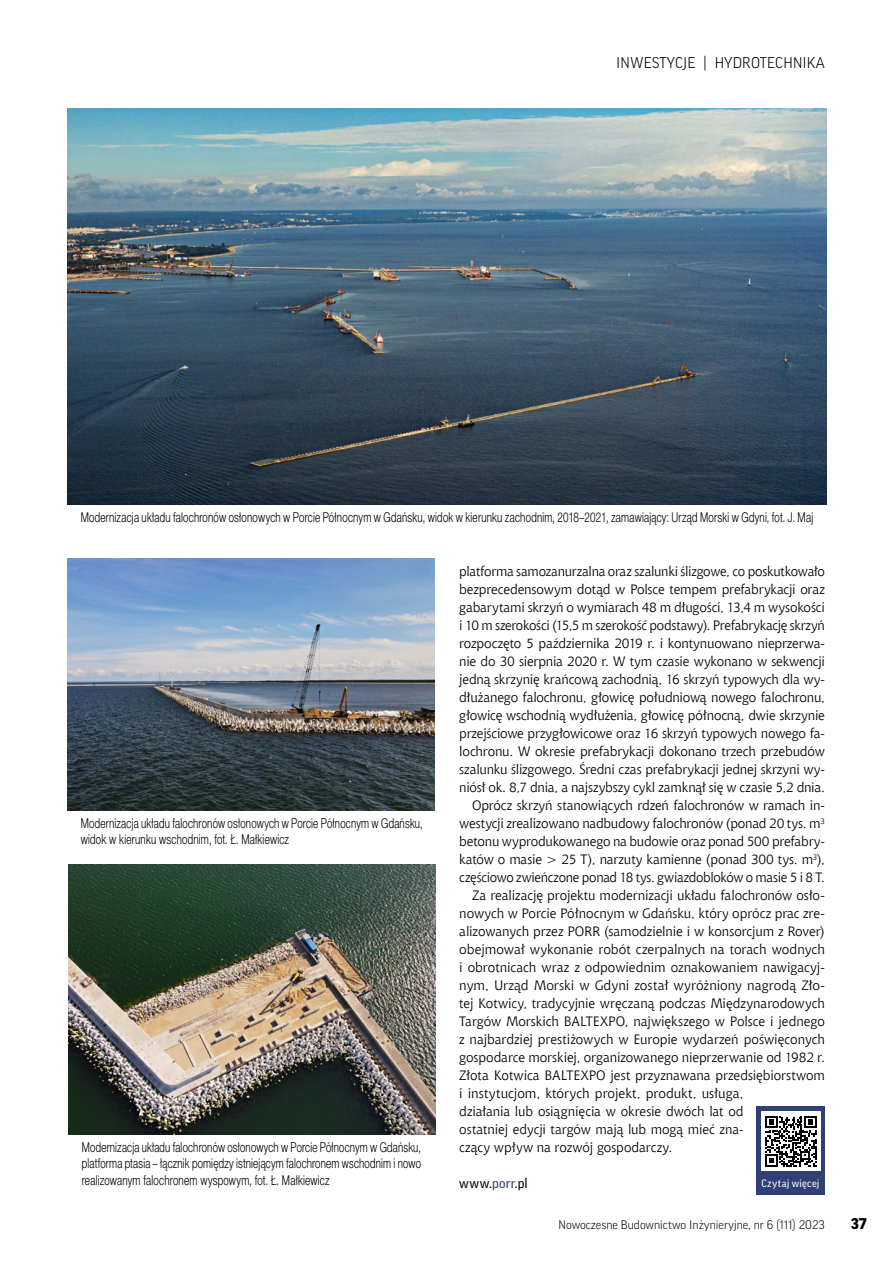
<style>
.page{position:relative;width:893px;height:1263px;background:#fff}
.page>*{position:absolute;margin:0;border:0;box-sizing:border-box;transform-origin:0 0}
.t1{font:300 15px "Good Pro";letter-spacing:.01em;color:#000}
.t2{font:900 15px "Good Pro";color:#000}
.text_podstawowy{font:13.5px/18px "Chianti EU";letter-spacing:-.005em;color:#000;text-align:justify}
.podpos_zdjecia_2{font:13.5px/16.2px "Switzer Cnd EFN Light";letter-spacing:.015em;color:#000;scale:.9 1}
.podpos_zdjecia_2-2{font:13.5px/16.2px "Switzer Cnd EFN Light";letter-spacing:.015em;color:#000;text-align:justify;scale:.89 1}
.opis_artykulu{font:13.5px "Good Pro";letter-spacing:.015em;color:#000}
.t3{font:300 12px "Good Pro";color:#000}
.opis_artykulu-2{font:10.5px "Good Pro";letter-spacing:.02em;color:#fff}
.s1{color:#303f74}
</style>
<div class="page">
<div style="left:756px;top:1106px;width:69px;height:89px;background:#303f74"></div>
<div style="left:761px;top:1111px;width:60px;height:60px;background:#fff"></div>
<svg style="left:765px;top:1116px;width:51px;height:51px"></svg>
<img style="left:67px;top:108px;width:759px;height:396px">
<img style="left:67px;top:558px;width:368px;height:252px">
<img style="left:68px;top:864px;width:367px;height:270px">
<p class="t1" style="left:616px;top:54px;width:210px">INWESTYCJE | HYDROTECHNIKA</p>
<p class="podpos_zdjecia_2" style="left:81px;top:509px;width:815px">Modernizacja układu falochronów osłonowych w Porcie Północnym w Gdańsku, widok w kierunku zachodnim, 2018–2021, zamawiający: Urząd Morski w Gdyni, fot. J. Maj</p>
<p class="podpos_zdjecia_2" style="left:81px;top:815px;width:381px">Modernizacja układu falochronów osłonowych w Porcie Północnym w Gdańsku, widok w kierunku wschodnim, fot. Ł. Małkiewicz</p>
<p class="podpos_zdjecia_2-2" style="left:82px;top:1139px;width:383px">Modernizacja układu falochronów osłonowych w Porcie Północnym w Gdańsku, platforma ptasia – łącznik pomiędzy istniejącym falochronem wschodnim i nowo realizowanym falochronem wyspowym, fot. Ł. Małkiewicz</p>
<p class="text_podstawowy" style="left:459px;top:562px;width:367px">platforma samozanurzalna oraz szalunki ślizgowe, co poskutkowało bezprecedensowym dotąd w Polsce tempem prefabrykacji oraz gabarytami skrzyń o wymiarach 48 m długości, 13,4 m wysokości i 10 m szerokości (15,5 m szerokość podstawy). Prefabrykację skrzyń rozpoczęto 5 października 2019 r. i kontynuowano nieprzerwa&shy;nie do 30 sierpnia 2020 r. W tym czasie wykonano w sekwencji jedną skrzynię krańcową zachodnią, 16 skrzyń typowych dla wy&shy;dłużanego falochronu, głowicę południową nowego falochronu, głowicę wschodnią wydłużenia, głowicę północną, dwie skrzynie przejściowe przygłowicowe oraz 16 skrzyń typowych nowego fa&shy;lochronu. W okresie prefabrykacji dokonano trzech przebudów szalunku ślizgowego. Średni czas prefabrykacji jednej skrzyni wy&shy;niósł ok. 8,7 dnia, a najszybszy cykl zamknął się w czasie 5,2 dnia.</p>
<p class="text_podstawowy" style="left:459px;top:796px;width:367px;text-indent:13px">Oprócz skrzyń stanowiących rdzeń falochronów w ramach in&shy;westycji zrealizowano nadbudowy falochronów (ponad 20 tys. m<sup>3 </sup>betonu wyprodukowanego na budowie oraz ponad 500 prefabry&shy;katów o masie &gt; 25 T), narzuty kamienne (ponad 300 tys. m<sup>3</sup>), częściowo zwieńczone ponad 18 tys. gwiazdobloków o masie 5 i 8 T.</p>
<p class="text_podstawowy" style="left:459px;top:886px;width:367px;text-align:left;text-indent:13px">Za realizację projektu modernizacji układu falochronów osło&shy;nowych w Porcie Północnym w Gdańsku, który oprócz prac zre&shy;alizowanych przez PORR (samodzielnie i w konsorcjum z Rover) obejmował wykonanie robót czerpalnych na torach wodnych i obrotnicach wraz z odpowiednim oznakowaniem nawigacyj&shy;nym, Urząd Morski w Gdyni został wyróżniony nagrodą Zło&shy;tej Kotwicy, tradycyjnie wręczaną podczas Międzynarodowych Targów Morskich BALTEXPO, największego w Polsce i jednego z najbardziej prestiżowych w Europie wydarzeń poświęconych gospodarce morskiej, organizowanego nieprzerwanie od 1982 r.<br>Złota Kotwica BALTEXPO jest przyznawana przedsiębiorstwom i instytucjom, których projekt, produkt, usługa,<br>działania lub osiągnięcia w okresie dwóch lat od<br>ostatniej edycji targów mają lub mogą mieć zna-<br>czący wpływ na rozwój gospodarczy.</p>
<p class="opis_artykulu" style="left:459px;top:1175px;width:70px">www.<span class="s1">porr</span>.pl</p>
<p class="opis_artykulu-2" style="left:761px;top:1177px;width:60px">Czytaj więcej</p>
<p class="t3" style="left:559px;top:1218px;width:268px">Nowoczesne Budownictwo Inżynieryjne, nr 6 (111) 2023</p>
<p class="t2" style="left:851px;top:1215px;width:17px">37</p>
</div>
